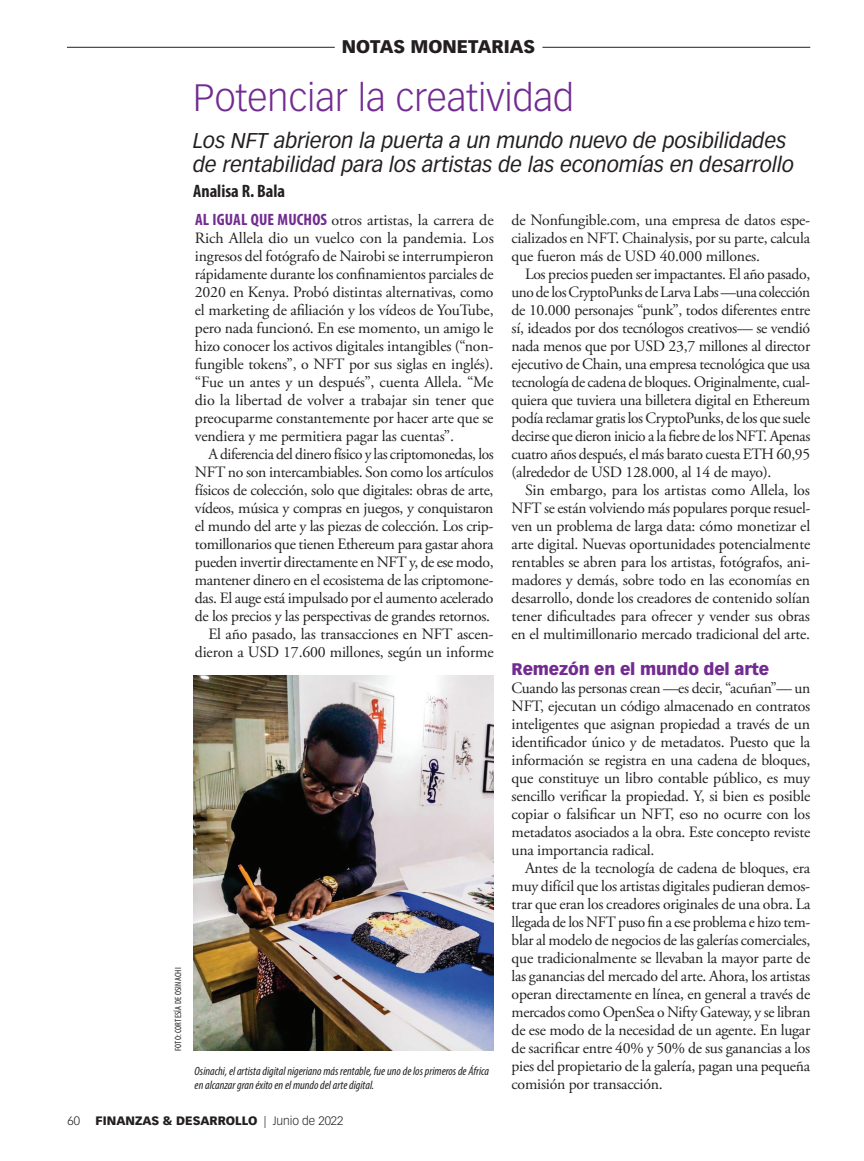
<style>
.page{position:relative;width:864px;height:1161px;background:#fff}
.page>*{position:absolute;margin:0;border:0;box-sizing:border-box;transform-origin:0 0}
.GLOBAL_-_Department{font:300 37.5px "Vectora LT Std";color:#722b91}
.GLOBAL_-_Department-2{font:italic 21px/24px "Vectora LT Std";color:#231f20}
.GLOBAL_-_Department-3{font:900 18px "Vectora LT Std";color:#231f20}
.GLOBAL_-_Byline__Beg{font:700 condensed 18px "Myriad Pro";color:#231f20}
.GLOBAL_-_Subhead{font:900 16.5px "Vectora LT Std";letter-spacing:-.01em;color:#722b91}
.GLOBAL_-_Body_Copy{font:15.75px/18px "Adobe Garamond Pro";letter-spacing:-.01em;color:#231f20;text-align:justify}
.GLOBAL_-_Caption{font:italic condensed 12px/14.4px "Myriad Pro";color:#231f20}
.GLOBAL_-_Folio__Left{font:900 12px "Vectora LT Std";color:#231f20}
.GLOBAL_-_Folio__Left-2{font:300 12px "Vectora LT Std";color:#231f20}
.GLOBAL_-_Photo_Credi{font:condensed 9px "Myriad Pro";letter-spacing:.02em;color:#231f20}
.s1{font-family:"Myriad Pro";font-weight:700;font-stretch:condensed;font-size:16.5px;color:#722b91}
.s2{font-weight:300}
</style>
<div class="page">
<hr style="left:542px;top:47px;width:268px;height:1px;background:#231f20">
<hr style="left:67px;top:47px;width:268px;height:1px;background:#231f20">
<img style="left:194px;top:675px;width:300px;height:376px">
<p class="GLOBAL_-_Department-3" style="left:342px;top:36px;width:195px">NOTAS MONETARIAS</p>
<p class="GLOBAL_-_Photo_Credi" style="left:173px;top:1051px;width:85px;rotate:-90deg">FOTO: CORTESÍA DE OSINACHI</p>
<p class="GLOBAL_-_Department" style="left:193px;top:76px;width:382px">Potenciar la creatividad</p>
<p class="GLOBAL_-_Department-2" style="left:193px;top:129px;width:603px">Los NFT abrieron la puerta a un mundo nuevo de posibilidades de rentabilidad para los artistas de las economías en desarrollo</p>
<p class="GLOBAL_-_Byline__Beg" style="left:193px;top:181px;width:93px">Analisa R. Bala</p>
<p class="GLOBAL_-_Body_Copy" style="left:195px;top:212px;width:300px"><span class="s1">AL IGUAL QUE MUCHOS</span> otros artistas, la carrera de Rich Allela dio un vuelco con la pandemia. Los ingresos del fotógrafo de Nairobi se interrumpieron rápidamente durante los confinamientos parciales de 2020 en Kenya. Probó distintas alternativas, como el marketing de afiliación y los vídeos de YouTube, pero nada funcionó. En ese momento, un amigo le hizo conocer los activos digitales intangibles (“non&shy;fungible tokens”, o NFT por sus siglas en inglés). “Fue un antes y un después”, cuenta Allela. “Me dio la libertad de volver a trabajar sin tener que preocuparme constantemente por hacer arte que se vendiera y me permitiera pagar las cuentas”.</p>
<p class="GLOBAL_-_Body_Copy" style="left:195px;top:446px;width:300px;text-indent:14px">A diferencia del dinero físico y las criptomonedas, los NFT no son intercambiables. Son como los artículos físicos de colección, solo que digitales: obras de arte, vídeos, música y compras en juegos, y conquistaron el mundo del arte y las piezas de colección. Los crip&shy;tomillonarios que tienen Ethereum para gastar ahora pueden invertir directamente en NFT y, de ese modo, mantener dinero en el ecosistema de las criptomone&shy;das. El auge está impulsado por el aumento acelerado de los precios y las perspectivas de grandes retornos.</p>
<p class="GLOBAL_-_Body_Copy" style="left:195px;top:626px;width:300px;text-align:right">El año pasado, las transacciones en NFT ascen&shy;dieron a USD 17.600 millones, según un informe</p>
<p class="GLOBAL_-_Caption" style="left:195px;top:1063px;width:296px">Osinachi, el artista digital nigeriano más rentable, fue uno de los primeros de África en alcanzar gran éxito en el mundo del arte digital.</p>
<p class="GLOBAL_-_Body_Copy" style="left:512px;top:212px;width:300px">de Nonfungible.com, una empresa de datos espe&shy;cializados en NFT. Chainalysis, por su parte, calcula que fueron más de USD 40.000 millones.</p>
<p class="GLOBAL_-_Body_Copy" style="left:512px;top:266px;width:300px;text-indent:14px">Los precios pueden ser impactantes. El año pasado, uno de los CryptoPunks de Larva Labs —una colección de 10.000 personajes “punk”, todos diferentes entre sí, ideados por dos tecnólogos creativos— se vendió nada menos que por USD 23,7 millones al director ejecutivo de Chain, una empresa tecnológica que usa tecnología de cadena de bloques. Originalmente, cual&shy;quiera que tuviera una billetera digital en Ethereum podía reclamar gratis los CryptoPunks, de los que suele decirse que dieron inicio a la fiebre de los NFT. Apenas cuatro años después, el más barato cuesta ETH 60,95 (alrededor de USD 128.000, al 14 de mayo).</p>
<p class="GLOBAL_-_Body_Copy" style="left:512px;top:482px;width:300px;text-indent:14px">Sin embargo, para los artistas como Allela, los NFT se están volviendo más populares porque resuel&shy;ven un problema de larga data: cómo monetizar el arte digital. Nuevas oportunidades potencialmente rentables se abren para los artistas, fotógrafos, ani&shy;madores y demás, sobre todo en las economías en desarrollo, donde los creadores de contenido solían tener dificultades para ofrecer y vender sus obras en el multimillonario mercado tradicional del arte.</p>
<p class="GLOBAL_-_Subhead" style="left:512px;top:659px;width:259px">Remezón en el mundo del arte</p>
<p class="GLOBAL_-_Body_Copy" style="left:512px;top:680px;width:300px">Cuando las personas crean —es decir, “acuñan”— un NFT, ejecutan un código almacenado en contratos inteligentes que asignan propiedad a través de un identificador único y de metadatos. Puesto que la información se registra en una cadena de bloques, que constituye un libro contable público, es muy sencillo verificar la propiedad. Y, si bien es posible copiar o falsificar un NFT, eso no ocurre con los metadatos asociados a la obra. Este concepto reviste una importancia radical.</p>
<p class="GLOBAL_-_Body_Copy" style="left:512px;top:860px;width:300px;text-indent:14px">Antes de la tecnología de cadena de bloques, era muy difícil que los artistas digitales pudieran demos&shy;trar que eran los creadores originales de una obra. La llegada de los NFT puso fin a ese problema e hizo tem&shy;blar al modelo de negocios de las galerías comerciales, que tradicionalmente se llevaban la mayor parte de las ganancias del mercado del arte. Ahora, los artistas operan directamente en línea, en general a través de mercados como OpenSea o Nifty Gateway, y se libran de ese modo de la necesidad de un agente. En lugar de sacrificar entre 40% y 50% de sus ganancias a los pies del propietario de la galería, pagan una pequeña comisión por transacción.</p>
<p class="GLOBAL_-_Folio__Left-2" style="left:68px;top:1114px;width:14px">60</p>
<p class="GLOBAL_-_Folio__Left" style="left:96px;top:1113px;width:249px">FINANZAS &amp; DESARROLLO <span class="s2">| Junio de 2022</span></p>
</div>
